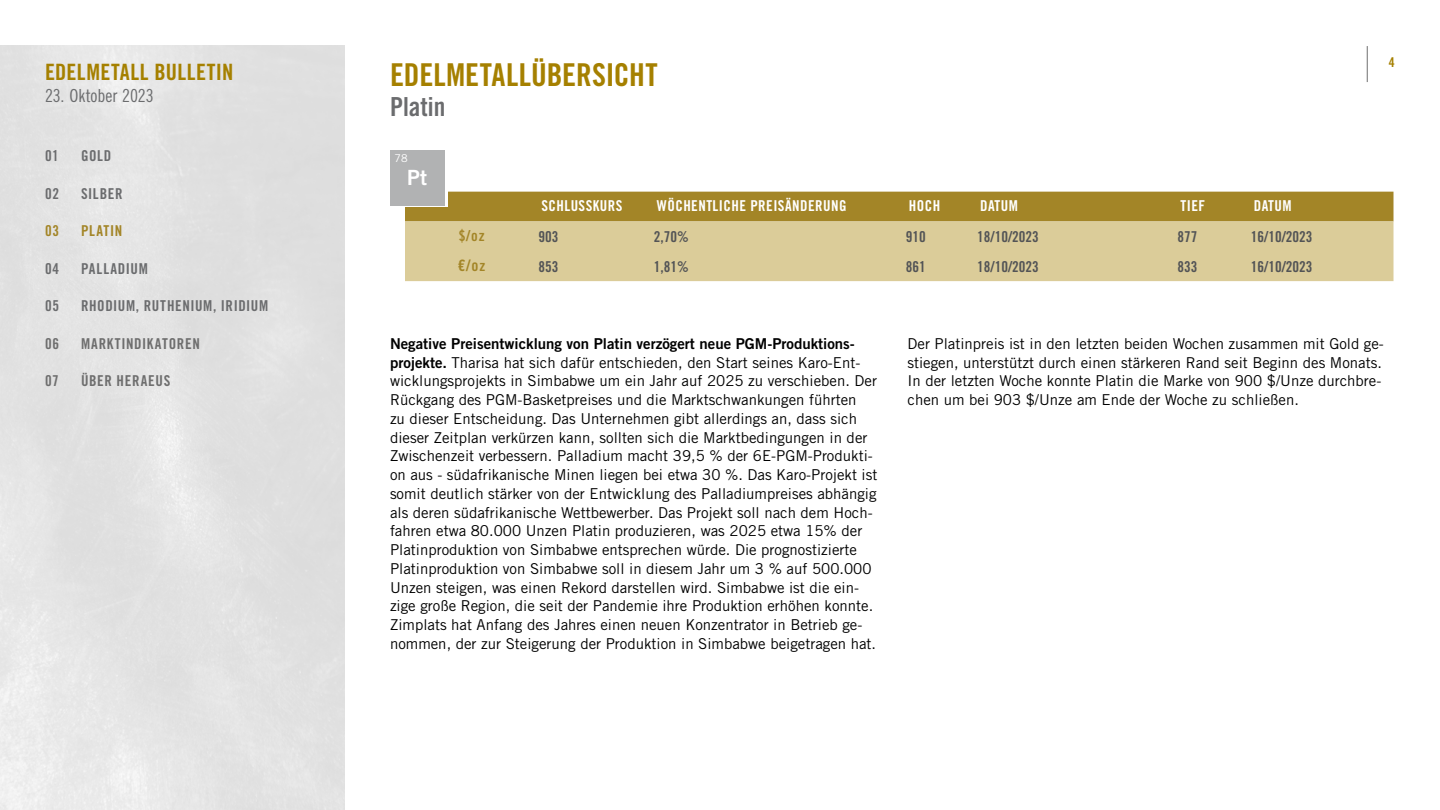
<style>
.page{position:relative;width:1440px;height:810px;background:#fff}
.page>*{position:absolute;margin:0;border:0;box-sizing:border-box;transform-origin:0 0}
.t1{font:31.5px "Trade Gothic LT Pro Bd Cn 20";color:#a58000}
.t2{font:26.25px "Trade Gothic LT Pro Bd Cn 20";color:#6b6c6e}
.t3{font:22.5px "Trade Gothic LT Pro Bd Cn 20";letter-spacing:.02em;color:#a58000}
.t4{font:21px "Trade Gothic LT Std Bd 2";color:#fff}
.t5{font:18px "Trade Gothic LT Pro Cn 18";letter-spacing:-.005em;color:#6b6c6e}
.t6{font:15.75px "Trade Gothic LT Pro Bd Cn 20";color:#a38527}
.t7{font:15px/18.8px "Trade Gothic LT Std";color:#000}
.t8{font:15px "Trade Gothic LT Std Bd Cn 20";color:#535456}
.t9{font:15px "Trade Gothic LT Std Bd 2";color:#000}
.t10{font:15px "Trade Gothic LT Pro Bd Cn 20";letter-spacing:.03em;color:#fff}
.t11{font:15px "Trade Gothic LT Pro Bd Cn 20";letter-spacing:.04em;color:#6b6c6e}
.t12{font:15px "Trade Gothic LT Pro Bd Cn 20";letter-spacing:.05em;color:#6e6e6e}
.t13{font:15px "Trade Gothic LT Pro Bd Cn 20";letter-spacing:.05em;color:#a38527}
.t14{font:13.5px "Trade Gothic LT Pro Bd Cn 20";color:#a58000}
.t15{font:10.8px "Trade Gothic LT Std";color:#fff}
.s1{font-size:15px}
.s2{font-family:"Trade Gothic LT Std Bd 2"}
</style>
<div class="page">
<hr style="left:1367px;top:46px;width:1px;height:36px;background:#6e6e6e">
<div style="left:405px;top:192px;width:989px;height:29px;background:#a38527"></div>
<div style="left:405px;top:221px;width:989px;height:60px;background:#dbcc99"></div>
<div style="left:393px;top:152px;width:54px;height:55px;background:linear-gradient(to bottom,#fff,#fff)"></div>
<div style="left:390px;top:150px;width:54px;height:55px;background:#b1b2b3"></div>
<h3 class="t3" style="left:45px;top:58px;width:190px">EDELMETALL BULLETIN</h3>
<p class="t5" style="left:45px;top:85px;width:110px">23. Oktober 2023</p>
<p class="t11" style="left:45px;top:147px;width:15px">01</p>
<p class="t11" style="left:81px;top:147px;width:32px">GOLD</p>
<p class="t11" style="left:45px;top:184px;width:16px">02</p>
<p class="t11" style="left:81px;top:184px;width:43px">SILBER</p>
<p class="t13" style="left:45px;top:222px;width:16px">03</p>
<p class="t13" style="left:81px;top:222px;width:43px">PLATIN</p>
<p class="t11" style="left:45px;top:259px;width:16px">04</p>
<p class="t11" style="left:81px;top:259px;width:68px">PALLADIUM</p>
<p class="t11" style="left:45px;top:297px;width:16px">05</p>
<p class="t11" style="left:81px;top:297px;width:189px">RHODIUM, RUTHENIUM, IRIDIUM</p>
<p class="t12" style="left:45px;top:334px;width:16px">06</p>
<p class="t12" style="left:81px;top:334px;width:120px">MARKTINDIKATOREN</p>
<p class="t12" style="left:45px;top:372px;width:15px">07</p>
<p class="t12" style="left:81px;top:372px;width:91px">ÜBER HERAEUS</p>
<h1 class="t1" style="left:390px;top:56px;width:269px">EDELMETALLÜBERSICHT</h1>
<h2 class="t2" style="left:390px;top:91px;width:57px">Platin</h2>
<p class="t15" style="left:395px;top:152px;width:15px">78</p>
<h3 class="t4" style="left:407px;top:164px;width:21px">Pt</h3>
<p class="t10" style="left:541px;top:196px;width:83px">SCHLUSSKURS</p>
<p class="t10" style="left:657px;top:196px;width:191px">WÖCHENTLICHE PREISÄNDERUNG</p>
<p class="t10" style="left:909px;top:196px;width:33px">HOCH</p>
<p class="t10" style="left:980px;top:196px;width:39px">DATUM</p>
<p class="t10" style="left:1180px;top:196px;width:26px">TIEF</p>
<p class="t10" style="left:1254px;top:196px;width:39px">DATUM</p>
<p class="t13" style="left:459px;top:226px;width:28px">$/oz</p>
<p class="t8" style="left:538px;top:227px;width:21px">903</p>
<p class="t8" style="left:654px;top:227px;width:36px">2,70%</p>
<p class="t8" style="left:906px;top:227px;width:21px">910</p>
<p class="t8" style="left:977px;top:227px;width:63px">18/10/2023</p>
<p class="t8" style="left:1177px;top:227px;width:21px">877</p>
<p class="t8" style="left:1251px;top:227px;width:63px">16/10/2023</p>
<p class="t6" style="left:458px;top:256px;width:29px">€/o<span class="s1">z</span></p>
<p class="t8" style="left:538px;top:257px;width:21px">853</p>
<p class="t8" style="left:654px;top:257px;width:36px">1,81%</p>
<p class="t8" style="left:906px;top:257px;width:21px">861</p>
<p class="t8" style="left:977px;top:257px;width:63px">18/10/2023</p>
<p class="t8" style="left:1177px;top:257px;width:21px">833</p>
<p class="t8" style="left:1251px;top:257px;width:63px">16/10/2023</p>
<p class="t14" style="left:1389px;top:54px;width:7px">4</p>
<p class="t9" style="left:390px;top:334px;width:466px">Negative Preisentwicklung von Platin verzögert neue PGM-Produktions-</p>
<p class="t7" style="left:390px;top:353px;width:489px"><span class="s2">projekte.</span> Tharisa hat sich dafür entschieden, den Start seines Karo-Ent&shy;wicklungsprojekts in Simbabwe um ein Jahr auf 2025 zu verschieben. Der Rückgang des PGM-Basketpreises und die Marktschwankungen führten<br>zu dieser Entscheidung. Das Unternehmen gibt allerdings an, dass sich dieser Zeitplan verkürzen kann, sollten sich die Marktbedingungen in der Zwischenzeit verbessern. Palladium macht 39,5 % der 6E-PGM-Produkti&shy;on aus - südafrikanische Minen liegen bei etwa 30 %. Das Karo-Projekt ist somit deutlich stärker von der Entwicklung des Palladiumpreises abhängig als deren südafrikanische Wettbewerber. Das Projekt soll nach dem Hoch&shy;fahren etwa 80.000 Unzen Platin produzieren, was 2025 etwa 15% der Platinproduktion von Simbabwe entsprechen würde. Die prognostizierte Platinproduktion von Simbabwe soll in diesem Jahr um 3 % auf 500.000<br>Unzen steigen, was einen Rekord darstellen wird. Simbabwe ist die ein&shy;zige große Region, die seit der Pandemie ihre Produktion erhöhen konnte.<br>Zimplats hat Anfang des Jahres einen neuen Konzentrator in Betrieb ge&shy;nommen, der zur Steigerung der Produktion in Simbabwe beigetragen hat.</p>
<p class="t7" style="left:908px;top:334px;width:478px">Der Platinpreis ist in den letzten beiden Wochen zusammen mit Gold ge&shy;stiegen, unterstützt durch einen stärkeren Rand seit Beginn des Monats.<br>In der letzten Woche konnte Platin die Marke von 900 $/Unze durchbre&shy;chen um bei 903 $/Unze am Ende der Woche zu schließen.</p>
</div>
